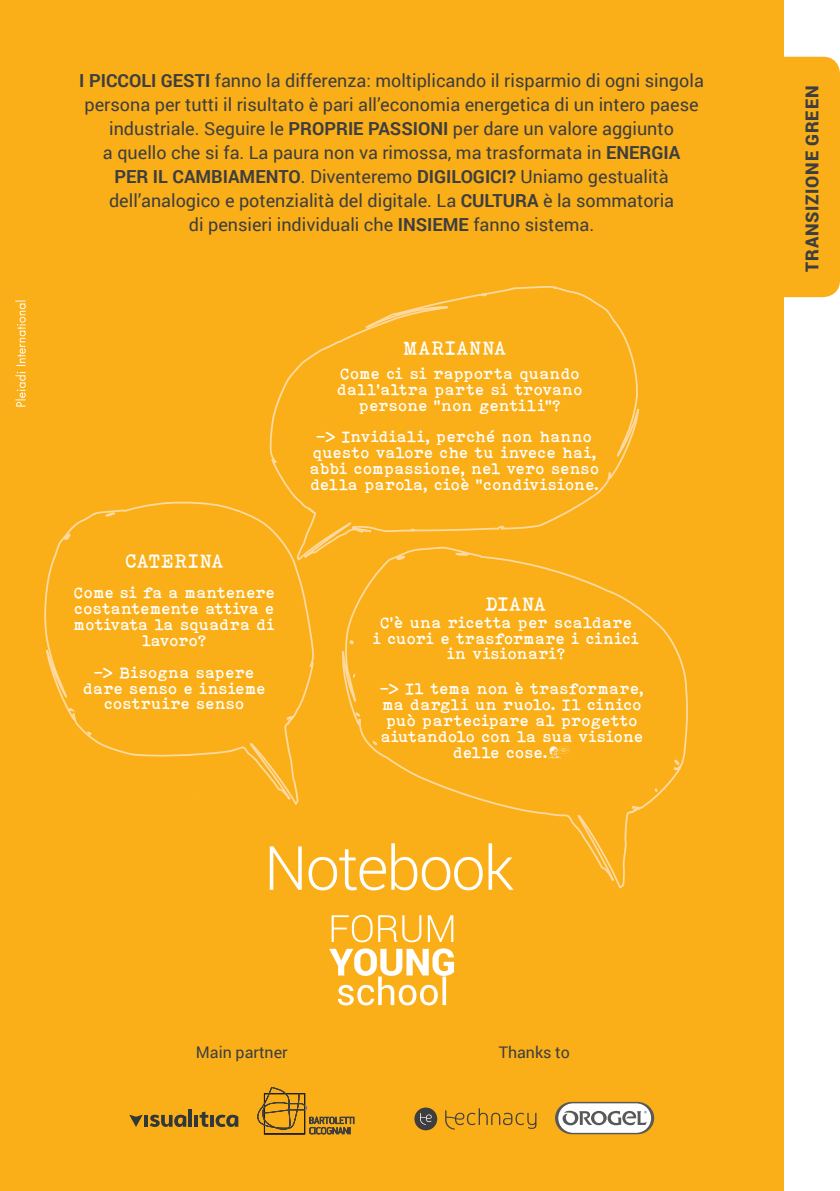
<style>
.page{position:relative;width:840px;height:1191px;background:#fff}
.page>*{position:absolute;margin:0;border:0;box-sizing:border-box;transform-origin:0 0}
.t1{font:19.4px "Victoria Typewriter";letter-spacing:-.02em;color:#fff}
.t2{font:19.4px "Victoria Typewriter";letter-spacing:-.045em;color:#fff}
.t3{font:18px/24px "Roboto";color:#3e3e3f;text-align:center}
.t4{font:900 17.8px "Roboto";letter-spacing:.05em;color:#3e3e3f}
.t5{font:16px "Roboto";color:#3e3e3f}
.t6{font:15.8px/15.8px "Victoria Typewriter";letter-spacing:-.02em;color:#fff;text-align:center}
.s1{font-weight:700}
</style>
<div class="page">
<div style="left:0;top:0;width:782px;height:1191px;background:#faaf18"></div>
<svg style="left:15px;top:300px;width:11px;height:106px"></svg>
<svg style="left:44px;top:501px;width:270px;height:304px"></svg>
<svg style="left:342px;top:563px;width:346px;height:326px"></svg>
<svg style="left:268px;top:286px;width:372px;height:277px"></svg>
<svg style="left:269px;top:843px;width:244px;height:47px"></svg>
<svg style="left:257px;top:1086px;width:97px;height:49px"></svg>
<svg style="left:129px;top:1114px;width:14px;height:12px"></svg>
<hr style="left:144px;top:1114px;width:4px;height:12px;background:#323739">
<hr style="left:188px;top:1109px;width:4px;height:17px;background:#323739">
<hr style="left:194px;top:1114px;width:4px;height:12px;background:#323739">
<svg style="left:199px;top:1111px;width:39px;height:16px"></svg>
<svg style="left:150px;top:1114px;width:36px;height:13px"></svg>
<svg style="left:445px;top:1108px;width:91px;height:21px"></svg>
<div style="left:414px;top:1107px;width:23px;height:23px;background:#3e3e3f;border-radius:50%"></div>
<svg style="left:420px;top:1113px;width:11px;height:11px"></svg>
<svg style="left:555px;top:1101px;width:98px;height:33px;background:#cdc7b9"></svg>
<svg style="left:329px;top:948px;width:125px;height:57px"></svg>
<svg style="left:331px;top:915px;width:122px;height:27px"></svg>
<div style="left:750px;top:57px;width:89px;height:240px;background:#faaf18;border-radius:17px"></div>
<p class="t3" style="left:79px;top:68px;width:625px"><span class="s1">I PICCOLI GESTI</span> fanno la differenza: moltiplicando il risparmio di ogni singola persona per tutti il risultato è pari all’economia energetica di un intero paese industriale. Seguire le <span class="s1">PROPRIE PASSIONI</span> per dare un valore aggiunto<br>a quello che si fa. La paura non va rimossa, ma trasformata in <span class="s1">ENERGIA<br>PER IL CAMBIAMENTO</span>. Diventeremo <span class="s1">DIGILOGICI?</span> Uniamo gestualità dell’analogico e potenzialità del digitale. La <span class="s1">CULTURA</span> è la sommatoria<br>di pensieri individuali che <span class="s1">INSIEME</span> fanno sistema.</p>
<p class="t1" style="left:402px;top:336px;width:105px">MARIANNA</p>
<p class="t2" style="left:124px;top:550px;width:101px">CATERINA</p>
<p class="t6" style="left:73px;top:585px;width:203px">Come si fa a mantenere costantemente attiva e motivata la squadra di lavoro?</p>
<p class="t6" style="left:83px;top:664px;width:184px">-&gt; Bisogna sapere dare senso e insieme costruire senso</p>
<p class="t6" style="left:336px;top:366px;width:247px">Come ci si rapporta quando dall’altra parte si trovano persone “non gentili”?</p>
<p class="t6" style="left:309px;top:429px;width:291px">-&gt; Invidiali, perché non hanno questo valore che tu invece hai, abbi compassione, nel vero senso della parola, cioè “condivisione.</p>
<p class="t1" style="left:484px;top:592px;width:63px">DIANA</p>
<p class="t6" style="left:372px;top:614px;width:268px">C’è una ricetta per scaldare<br>i cuori e trasformare i cinici in visionari?</p>
<p class="t6" style="left:380px;top:681px;width:265px">-&gt; Il tema non è trasformare, ma dargli un ruolo. Il cinico può partecipare al progetto aiutandolo con la sua visione delle cose.»</p>
<p class="t4" style="left:799px;top:272px;width:188px;rotate:-90deg">TRANSIZIONE GREEN</p>
<p class="t5" style="left:196px;top:1041px;width:93px">Main partner</p>
<p class="t5" style="left:498px;top:1041px;width:73px">Thanks to</p>
</div>
